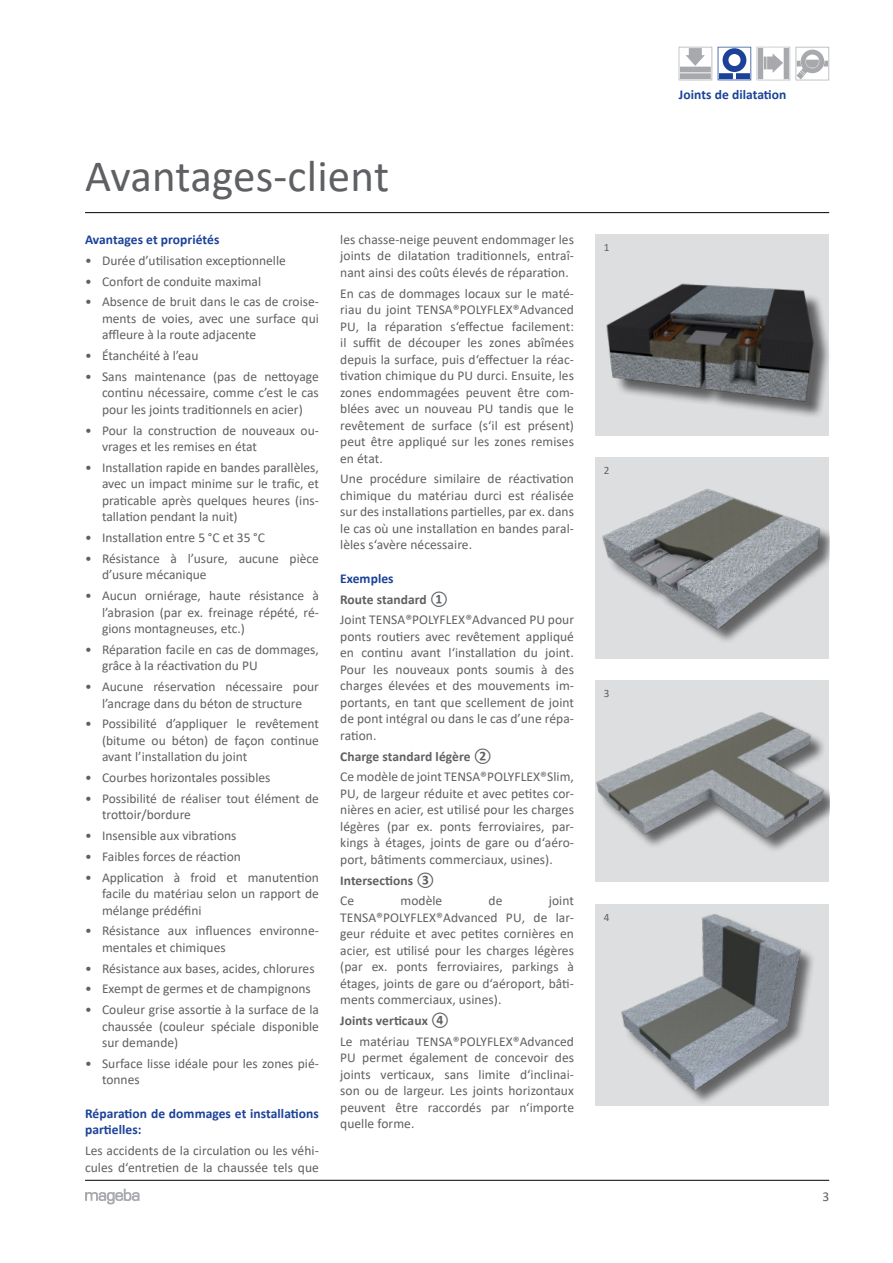
<style>
.page{position:relative;width:893px;height:1263px;background:#fff}
.page>*{position:absolute;margin:0;border:0;box-sizing:border-box;transform-origin:0 0}
.t1{font:45px "Calibri";letter-spacing:.005em;color:#5e6063}
.t2{font:13.5px/16.5px "Calibri";color:#5e6063;text-align:justify}
.t3{font:700 13.5px/16.5px "Calibri";letter-spacing:.005em;color:#1b4298}
.t4{font:700 13.5px "Calibri";letter-spacing:.005em;color:#5e6063}
.t5{font:11.25px "Calibri";color:#5e6063}
</style>
<div class="page">
<hr style="left:85px;top:212px;width:744px;height:1px;background:#000">
<hr style="left:85px;top:1180px;width:744px;height:1px;background:#000">
<svg style="left:85px;top:1189px;width:55px;height:15px"></svg>
<svg style="left:718px;top:47px;width:33px;height:33px"></svg>
<svg style="left:679px;top:47px;width:33px;height:34px"></svg>
<svg style="left:757px;top:47px;width:33px;height:33px"></svg>
<svg style="left:796px;top:47px;width:34px;height:33px"></svg>
<svg style="left:796px;top:72px;width:8px;height:7px"></svg>
<svg style="left:595px;top:457px;width:234px;height:202px;background:#b8babc"></svg>
<svg style="left:595px;top:680px;width:234px;height:202px;background:#b9bbbc"></svg>
<svg style="left:595px;top:904px;width:234px;height:202px;background:#b3b5b8"></svg>
<div style="left:595px;top:234px;width:234px;height:202px;background:#dddee0"></div>
<div style="left:610px;top:287px;width:222px;height:133px;background:#000;opacity:.57"></div>
<img style="left:597px;top:267px;width:229px;height:140px">
<h1 class="t1" style="left:85px;top:145px;width:306px">Avantages-client</h1>
<p class="t3" style="left:85px;top:231px;width:136px">Avantages et propriétés</p>
<p class="t2" style="left:85px;top:252px;width:202px">• Durée d’utilisation exceptionnelle</p>
<p class="t2" style="left:85px;top:272px;width:178px">• Confort de conduite maximal</p>
<p class="t2" style="left:102px;top:293px;width:218px;text-indent:-17px">• Absence de bruit dans le cas de croise&shy;ments de voies, avec une surface qui affleure à la route adjacente</p>
<p class="t2" style="left:85px;top:347px;width:115px">• Étanchéité à l’eau</p>
<p class="t2" style="left:102px;top:368px;width:218px;text-indent:-17px">• Sans maintenance (pas de nettoyage continu nécessaire, comme c’est le cas pour les joints traditionnels en acier)</p>
<p class="t2" style="left:102px;top:421px;width:218px;text-indent:-17px">• Pour la construction de nouveaux ou&shy;vrages et les remises en état</p>
<p class="t2" style="left:102px;top:459px;width:218px;text-indent:-17px">• Installation rapide en bandes parallèles, avec un impact minime sur le trafic, et praticable après quelques heures (ins&shy;tallation pendant la nuit)</p>
<p class="t2" style="left:85px;top:529px;width:182px">• Installation entre 5 °C et 35 °C</p>
<p class="t2" style="left:102px;top:550px;width:218px;text-indent:-17px">• Résistance à l’usure, aucune pièce d’usure mécanique</p>
<p class="t2" style="left:102px;top:587px;width:218px;text-indent:-17px">• Aucun orniérage, haute résistance à l’abrasion (par ex. freinage répété, ré&shy;gions montagneuses, etc.)</p>
<p class="t2" style="left:102px;top:641px;width:218px;text-indent:-17px">• Réparation facile en cas de dommages, grâce à la réactivation du PU</p>
<p class="t2" style="left:85px;top:678px;width:235px;text-align:center">• Aucune réservation nécessaire pour l’ancrage dans du béton de structure</p>
<p class="t2" style="left:102px;top:715px;width:218px;text-indent:-17px">• Possibilité d’appliquer le revêtement (bitume ou béton) de façon continue avant l’installation du joint</p>
<p class="t2" style="left:85px;top:769px;width:187px">• Courbes horizontales possibles</p>
<p class="t2" style="left:102px;top:790px;width:218px;text-indent:-17px">• Possibilité de réaliser tout élément de trottoir/bordure</p>
<p class="t2" style="left:85px;top:827px;width:153px">• Insensible aux vibrations</p>
<p class="t2" style="left:85px;top:848px;width:157px">• Faibles forces de réaction</p>
<p class="t2" style="left:102px;top:868px;width:218px;text-indent:-17px">• Application à froid et manutention facile du matériau selon un rapport de mélange prédéfini</p>
<p class="t2" style="left:102px;top:922px;width:218px;text-indent:-17px">• Résistance aux influences environne&shy;mentales et chimiques</p>
<p class="t2" style="left:85px;top:959px;width:231px">• Résistance aux bases, acides, chlorures</p>
<p class="t2" style="left:85px;top:980px;width:227px">• Exempt de germes et de champignons</p>
<p class="t2" style="left:102px;top:1001px;width:218px;text-indent:-17px">• Couleur grise assortie à la surface de la chaussée (couleur spéciale disponible sur demande)</p>
<p class="t2" style="left:102px;top:1055px;width:218px;text-indent:-17px">• Surface lisse idéale pour les zones pié&shy;tonnes</p>
<p class="t3" style="left:85px;top:1105px;width:235px">Réparation de dommages et installations partielles:</p>
<p class="t2" style="left:85px;top:1142px;width:235px">Les accidents de la circulation ou les véhi&shy;cules d‘entretien de la chaussée tels que</p>
<p class="t2" style="left:340px;top:231px;width:235px">les chasse-neige peuvent endommager les joints de dilatation traditionnels, entraî&shy;nant ainsi des coûts élevés de réparation.</p>
<p class="t2" style="left:340px;top:285px;width:235px">En cas de dommages locaux sur le maté&shy;riau du joint TENSA®POLYFLEX®Advanced PU, la réparation s‘effectue facilement: il suffit de découper les zones abîmées depuis la surface, puis d‘effectuer la réac&shy;tivation chimique du PU durci. Ensuite, les zones endommagées peuvent être com&shy;blées avec un nouveau PU tandis que le revêtement de surface (s‘il est présent) peut être appliqué sur les zones remises en état.</p>
<p class="t2" style="left:340px;top:470px;width:235px">Une procédure similaire de réactivation chimique du matériau durci est réalisée sur des installations partielles, par ex. dans le cas où une installation en bandes paral&shy;lèles s‘avère nécessaire.</p>
<p class="t3" style="left:340px;top:570px;width:55px">Exemples</p>
<p class="t4" style="left:340px;top:590px;width:109px">Route standard ①</p>
<p class="t2" style="left:340px;top:611px;width:235px">Joint TENSA®POLYFLEX®Advanced PU pour ponts routiers avec revêtement appliqué en continu avant l‘installation du joint.<br>Pour les nouveaux ponts soumis à des charges élevées et des mouvements im&shy;portants, en tant que scellement de joint de pont intégral ou dans le cas d’une répa&shy;ration.</p>
<p class="t4" style="left:340px;top:747px;width:153px">Charge standard légère ②</p>
<p class="t2" style="left:340px;top:768px;width:235px">Ce modèle de joint TENSA®POLYFLEX®Slim, PU, de largeur réduite et avec petites cor&shy;nières en acier, est utilisé pour les charges légères (par ex. ponts ferroviaires, par&shy;kings à étages, joints de gare ou d‘aéro&shy;port, bâtiments commerciaux, usines).</p>
<p class="t4" style="left:340px;top:870px;width:96px">Intersections ③</p>
<p class="t2" style="left:340px;top:892px;width:15px">Ce</p>
<p class="t2" style="left:400px;top:892px;width:43px">modèle</p>
<p class="t2" style="left:489px;top:892px;width:15px">de</p>
<p class="t2" style="left:340px;top:892px;width:235px;text-indent:209px">joint TENSA®POLYFLEX®Advanced PU, de lar&shy;geur réduite et avec petites cornières en acier, est utilisé pour les charges légères (par ex. ponts ferroviaires, parkings à étages, joints de gare ou d‘aéroport, bâti&shy;ments commerciaux, usines).</p>
<p class="t4" style="left:340px;top:1011px;width:110px">Joints verticaux ④</p>
<p class="t2" style="left:340px;top:1033px;width:235px">Le matériau TENSA®POLYFLEX®Advanced PU permet également de concevoir des joints verticaux, sans limite d‘inclinai&shy;son ou de largeur. Les joints horizontaux peuvent être raccordés par n‘importe quelle forme.</p>
<p class="t5" style="left:604px;top:239px;width:7px">1</p>
<p class="t5" style="left:604px;top:462px;width:7px">2</p>
<p class="t5" style="left:604px;top:686px;width:7px">3</p>
<p class="t5" style="left:604px;top:909px;width:7px">4</p>
<p class="t3" style="left:679px;top:86px;width:109px">Joints de dilatation</p>
<p class="t2" style="left:822px;top:1188px;width:8px">3</p>
</div>
